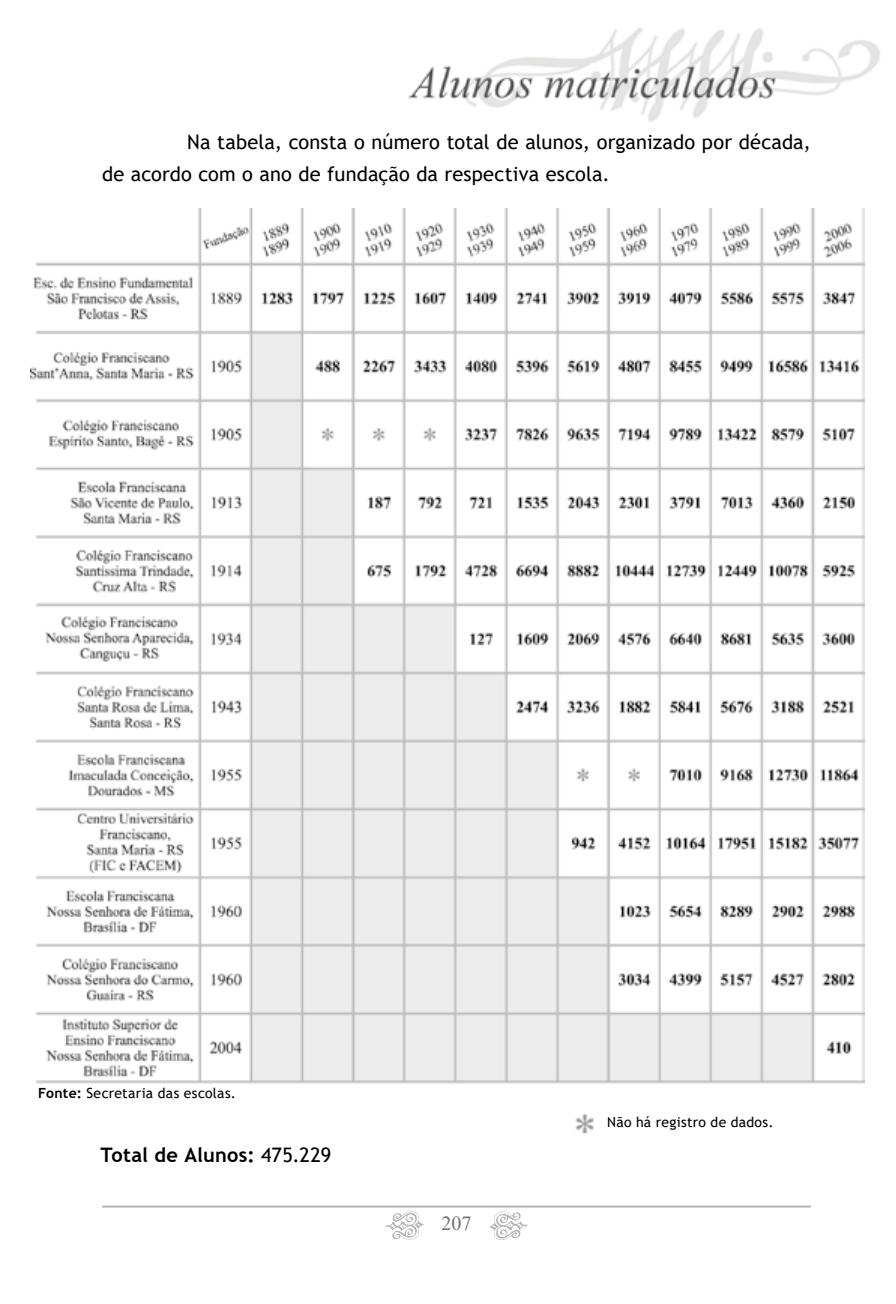
<style>
.page{position:relative;width:896px;height:1304px;background:#fff}
.page>*{position:absolute;margin:0;border:0;box-sizing:border-box;transform-origin:0 0}
.t1{font:20px/32px "Trebuchet MS";letter-spacing:.01em;color:#000}
.t2{font:700 20px "Trebuchet MS";letter-spacing:.01em;color:#000}
.t3{font:20px "Times New Roman";color:#706f6f}
.t4{font:14px "Trebuchet MS";letter-spacing:.02em;color:#000}
.s1{font-weight:700}
.s2{font-weight:400}
</style>
<div class="page">
<svg style="left:386px;top:1212px;width:38px;height:28px"></svg>
<svg style="left:489px;top:1212px;width:38px;height:28px"></svg>
<hr style="left:102px;top:1206px;width:709px;height:2px;background:#b3b2b2">
<img style="left:408px;top:27px;width:472px;height:95px">
<img style="left:30px;top:208px;width:834px;height:924px">
<p class="t1" style="left:102px;top:126px;width:710px;text-indent:85px">Na tabela, consta o número total de alunos, organizado por década, de acordo com o ano de fundação da respectiva escola.</p>
<p class="t4" style="left:38px;top:1085px;width:199px"><span class="s1">Fonte:</span> Secretaria das escolas.</p>
<p class="t2" style="left:101px;top:1143px;width:232px">Total de Alunos: <span class="s2">475.229</span></p>
<p class="t3" style="left:441px;top:1210px;width:31px">207</p>
<p class="t4" style="left:607px;top:1113px;width:168px">Não há registro de dados.</p>
</div>
